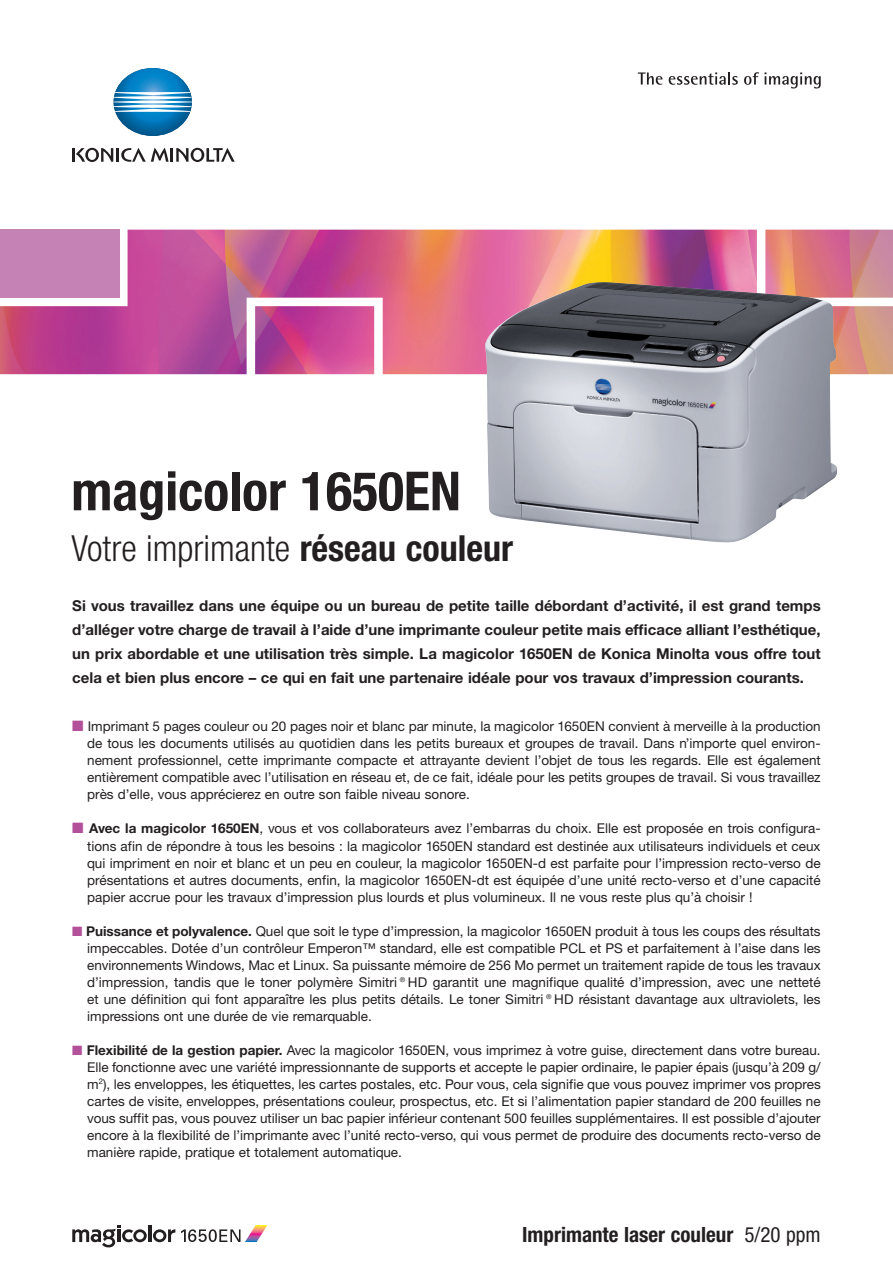
<style>
.page{position:relative;width:893px;height:1263px;background:#fff}
.page>*{position:absolute;margin:0;border:0;box-sizing:border-box;transform-origin:0 0}
.t1{font:700 condensed 54px "Helvetica Neue";color:#231f20}
.t2{font:300 condensed 36px "Helvetica Neue";color:#231f20}
.t3{font:700 condensed 21px "Helvetica Neue";color:#231f20}
.t4{font:700 15px/24px "Helvetica KMCE";color:#231f20;text-align:justify}
.t5{font:13.5px/17px "Helvetica KMCE";color:#231f20;text-align:justify}
.s1{font-weight:700}
.s2{color:#b2509a}
.s3{font-weight:400}
</style>
<div class="page">
<img style="left:0;top:230px;width:893px;height:144px">
<img style="left:485px;top:282px;width:352px;height:261px">
<hr style="left:148px;top:1225px;width:3px;height:17px;background:#231f20">
<svg style="left:153px;top:1229px;width:22px;height:13px"></svg>
<svg style="left:72px;top:1225px;width:75px;height:22px"></svg>
<svg style="left:181px;top:1225px;width:86px;height:17px"></svg>
<svg style="left:638px;top:72px;width:24px;height:13px"></svg>
<svg style="left:669px;top:72px;width:69px;height:13px"></svg>
<svg style="left:744px;top:72px;width:77px;height:16px"></svg>
<svg style="left:114px;top:68px;width:78px;height:68px"></svg>
<hr style="left:72px;top:148px;width:3px;height:14px;background:#231f20">
<hr style="left:116px;top:148px;width:3px;height:14px;background:#231f20">
<svg style="left:76px;top:148px;width:37px;height:14px"></svg>
<svg style="left:121px;top:148px;width:114px;height:14px"></svg>
<h1 class="t1" style="left:71px;top:458px;width:391px">magicolor 1650EN</h1>
<h2 class="t2" style="left:71px;top:528px;width:443px">Votre imprimante <span class="s1">réseau couleur</span></h2>
<p class="t4" style="left:72px;top:594px;width:750px">Si vous travaillez dans une équipe ou un bureau de petite taille débordant d’activité, il est grand temps d’alléger votre charge de travail à l’aide d’une imprimante couleur petite mais efficace alliant l’esthétique, un prix abordable et une utilisation très simple. La magicolor 1650EN de Konica Minolta vous offre tout cela et bien plus encore – ce qui en fait une partenaire idéale pour vos travaux d’impression courants.</p>
<p class="t5" style="left:87px;top:718px;width:735px;text-indent:-15px"><span class="s2">■</span> Imprimant 5 pages couleur ou 20 pages noir et blanc par minute, la magicolor 1650EN convient à merveille à la production de tous les documents utilisés au quotidien dans les petits bureaux et groupes de travail. Dans n’importe quel environ&shy;nement professionnel, cette imprimante compacte et attrayante devient l’objet de tous les regards. Elle est également entièrement compatible avec l’utilisation en réseau et, de ce fait, idéale pour les petits groupes de travail. Si vous travaillez près d’elle, vous apprécierez en outre son faible niveau sonore.</p>
<p class="t5" style="left:87px;top:820px;width:735px;text-indent:-15px"><span class="s2">■</span> <span class="s1">Avec la magicolor 1650EN</span>, vous et vos collaborateurs avez l’embarras du choix. Elle est proposée en trois configura&shy;tions afin de répondre à tous les besoins : la magicolor 1650EN standard est destinée aux utilisateurs individuels et ceux qui impriment en noir et blanc et un peu en couleur, la magicolor 1650EN-d est parfaite pour l’impression recto-verso de présentations et autres documents, enfin, la magicolor 1650EN-dt est équipée d’une unité recto-verso et d’une capacité papier accrue pour les travaux d’impression plus lourds et plus volumineux. Il ne vous reste plus qu’à choisir !</p>
<p class="t5" style="left:87px;top:922px;width:735px;text-indent:-15px"><span class="s2">■</span> <span class="s1">Puissance et polyvalence.</span> Quel que soit le type d’impression, la magicolor 1650EN produit à tous les coups des résultats impeccables. Dotée d’un contrôleur Emperon™ standard, elle est compatible PCL et PS et parfaitement à l’aise dans les environnements Windows, Mac et Linux. Sa puissante mémoire de 256 Mo permet un traitement rapide de tous les travaux d’impression, tandis que le toner polymère Simitri®HD garantit une magnifique qualité d’impression, avec une netteté et une définition qui font apparaître les plus petits détails. Le toner Simitri®HD résistant davantage aux ultraviolets, les impressions ont une durée de vie remarquable.</p>
<p class="t5" style="left:87px;top:1041px;width:735px;text-indent:-15px"><span class="s2">■</span> <span class="s1">Flexibilité de la gestion papier.</span> Avec la magicolor 1650EN, vous imprimez à votre guise, directement dans votre bureau.<br>Elle fonctionne avec une variété impressionnante de supports et accepte le papier ordinaire, le papier épais (jusqu’à 209 g/ m<sup>2</sup>), les enveloppes, les étiquettes, les cartes postales, etc. Pour vous, cela signifie que vous pouvez imprimer vos propres cartes de visite, enveloppes, présentations couleur, prospectus, etc. Et si l’alimentation papier standard de 200 feuilles ne vous suffit pas, vous pouvez utiliser un bac papier inférieur contenant 500 feuilles supplémentaires. Il est possible d’ajouter encore à la flexibilité de l’imprimante avec l’unité recto-verso, qui vous permet de produire des documents recto-verso de manière rapide, pratique et totalement automatique.</p>
<h3 class="t3" style="left:522px;top:1221px;width:300px">Imprimante laser couleur <span class="s3">5/20 ppm</span></h3>
</div>
